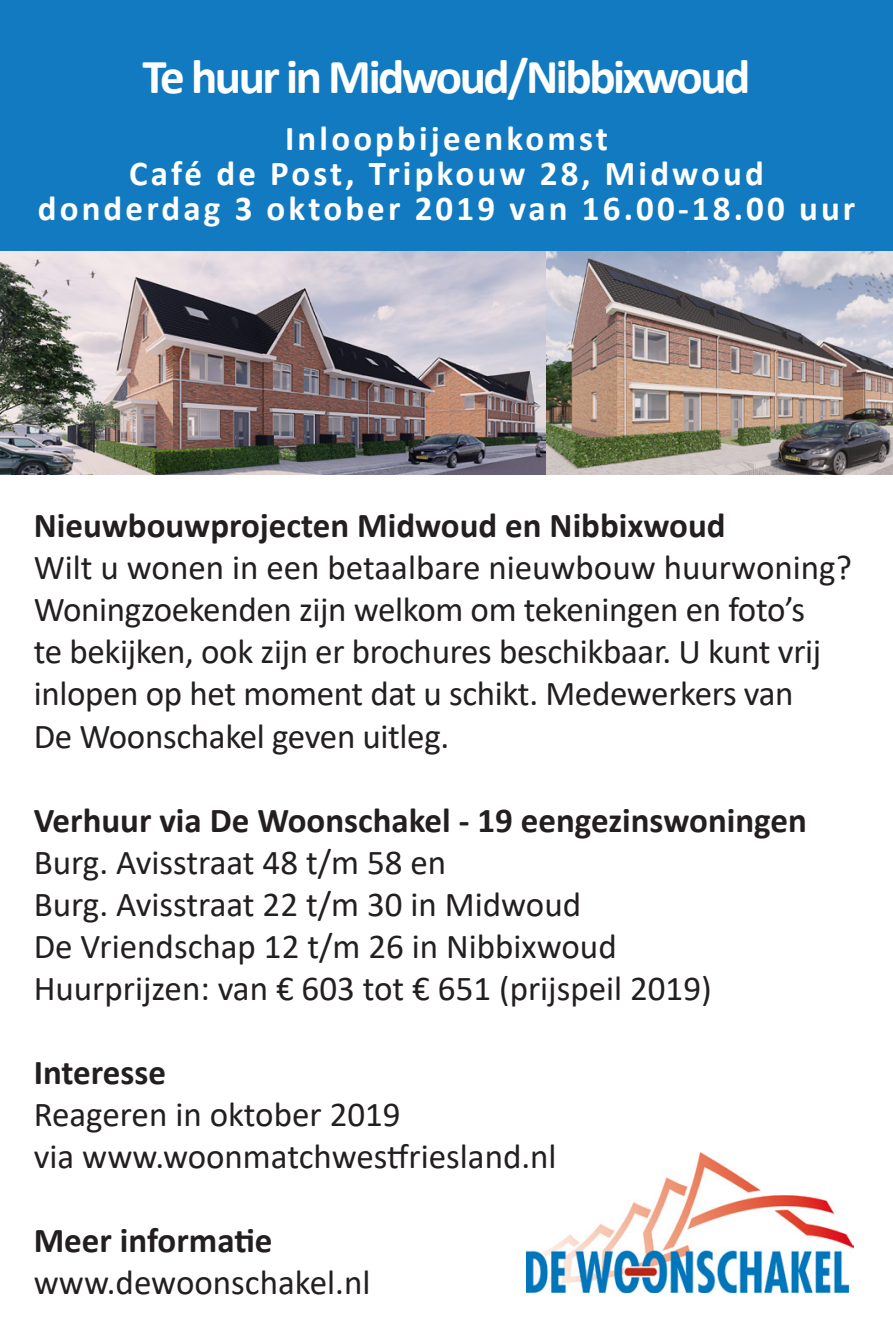
<style>
.page{position:relative;width:893px;height:1330px;background:#fff}
.page>*{position:absolute;margin:0;border:0;box-sizing:border-box;transform-origin:0 0}
.t1{font:700 49px "Calibri";letter-spacing:-.05em;color:#fff}
.t2{font:35px/42px "Calibri";letter-spacing:-.01em;color:#231f20}
.t3{font:700 35px/35px "Calibri";letter-spacing:.09em;color:#fff;text-align:center}
.t4{font:700 35px "Calibri";color:#231f20}
.s1{font-weight:700}
</style>
<div class="page">
<img style="left:0;top:250px;width:893px;height:224px">
<img style="left:526px;top:1152px;width:328px;height:140px">
<div style="left:0;top:0;width:893px;height:250px;background:#127ac0"></div>
<p class="t1" style="left:143px;top:42px;width:609px">Te huur in Midwoud/Nibbixwoud</p>
<p class="t3" style="left:38px;top:120px;width:819px">Inloopbijeenkomst<br>Café de Post, Tripkouw 28, Midwoud donderdag 3 oktober 2019 van 16.00-18.00 uur</p>
<p class="t2" style="left:34px;top:504px;width:820px"><span class="s1">Nieuwbouwprojecten Midwoud en Nibbixwoud<br></span>Wilt u wonen in een betaalbare nieuwbouw huurwoning?<br>Woningzoekenden zijn welkom om tekeningen en foto’s<br>te bekijken, ook zijn er brochures beschikbaar. U kunt vrij inlopen op het moment dat u schikt. Medewerkers van<br>De Woonschakel geven uitleg.</p>
<p class="t4" style="left:34px;top:795px;width:775px">Verhuur via De Woonschakel - 19 eengezinswoningen</p>
<p class="t2" style="left:34px;top:840px;width:549px">Burg. Avisstraat 48 t/m 58 en<br>Burg. Avisstraat 22 t/m 30 in Midwoud</p>
<p class="t2" style="left:34px;top:924px;width:584px">De Vriendschap 12 t/m 26 in Nibbixwoud</p>
<p class="t2" style="left:34px;top:966px;width:679px">Huurprijzen: van € 603 tot € 651 (prijspeil 2019)</p>
<p class="t4" style="left:34px;top:1047px;width:134px">Interesse</p>
<p class="t2" style="left:34px;top:1092px;width:524px">Reageren in oktober 2019<br>via www.woonmatchwestfriesland.nl</p>
<p class="t2" style="left:34px;top:1218px;width:338px"><span class="s1">Meer informatie </span>www.dewoonschakel.nl</p>
</div>
